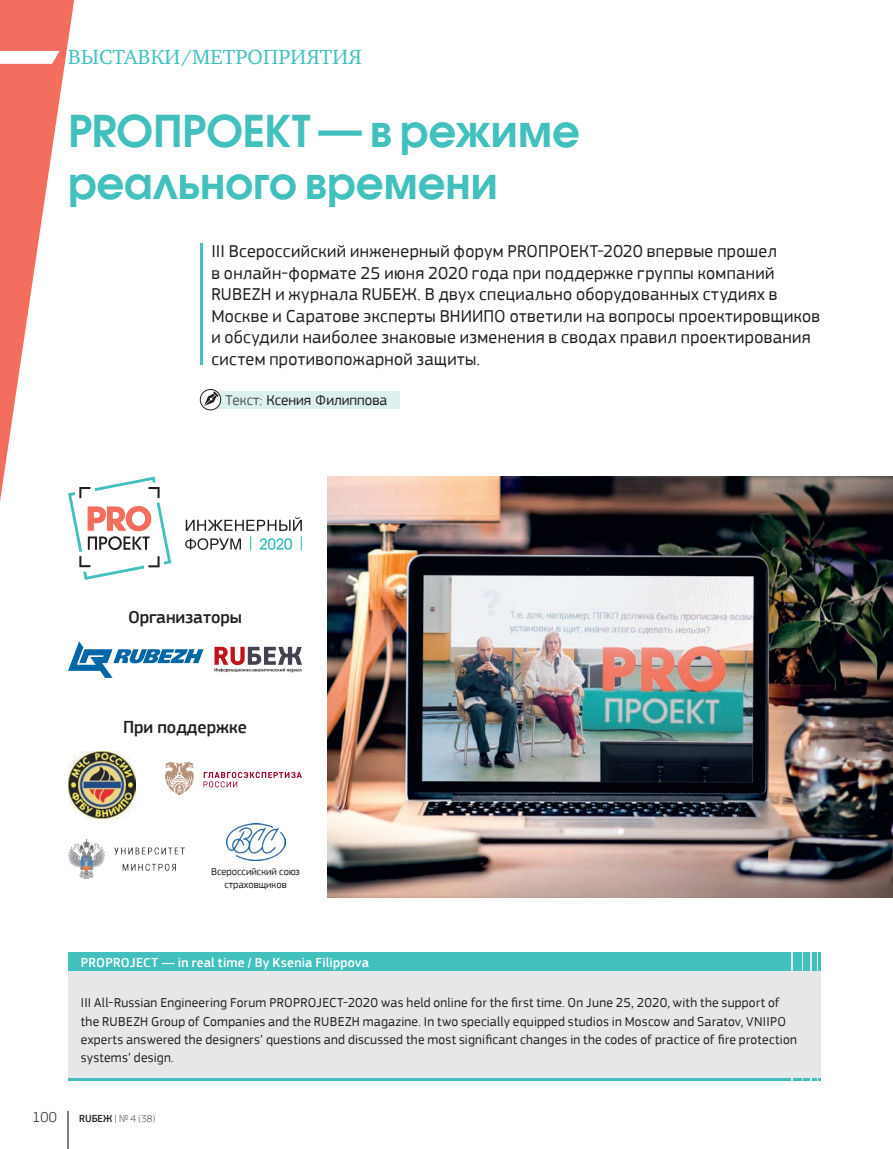
<style>
.page{position:relative;width:893px;height:1149px;background:#fff}
.page>*{position:absolute;margin:0;border:0;box-sizing:border-box;transform-origin:0 0}
.t1{font:600 43.5px/52.2px "Avant Garde Gothic C";letter-spacing:-.005em;color:#42c0bd}
.t2{font:21px "Charter ITC";letter-spacing:.01em;color:#42c0bd}
.t3{font:18px/21.6px "PF Square Sans Pro";letter-spacing:.02em;color:#231f20}
.t4{font:500 18px "PF Square Sans Pro";color:#231f20}
.t5{font:15px "PF Square Sans Pro";color:#231f20}
.t6{font:300 15px "PF Square Sans Pro";color:#231f20}
.t7{font:13.5px/18.3px "PF Square Sans Pro";letter-spacing:.015em;color:#231f20}
.t8{font:500 13.5px "PF Square Sans Pro";letter-spacing:.015em;color:#fff}
.t9{font:10.5px/12.6px "PF Square Sans Pro";color:#231f20;text-align:center}
.t10{font:300 10.5px "PF Square Sans Pro";color:#57585a}
.s1{color:#57585a}
.s2{font-weight:500;color:#231f20}
</style>
<div class="page">
<svg style="left:186px;top:516px;width:116px;height:14px"></svg>
<svg style="left:185px;top:538px;width:56px;height:11px"></svg>
<svg style="left:301px;top:536px;width:1px;height:14px"></svg>
<svg style="left:250px;top:536px;width:1px;height:14px"></svg>
<svg style="left:260px;top:538px;width:32px;height:11px"></svg>
<hr style="left:200px;top:243px;width:3px;height:122px;background:#42c0bd">
<div style="left:68px;top:952px;width:753px;height:128px;background:#e6e7e9"></div>
<div style="left:68px;top:952px;width:723px;height:18px;background:#42c0bd"></div>
<div style="left:793px;top:952px;width:8px;height:18px;background:#42c0bd"></div>
<div style="left:804px;top:952px;width:6px;height:18px;background:#42c0bd"></div>
<hr style="left:812px;top:952px;width:4px;height:18px;background:#42c0bd">
<svg style="left:819px;top:952px;width:2px;height:18px"></svg>
<hr style="left:68px;top:1077px;width:723px;height:3px;background:#42c0bd">
<svg style="left:793px;top:1078px;width:28px;height:2px"></svg>
<div style="left:210px;top:391px;width:189px;height:17px;background:#dbf0ef"></div>
<svg style="left:200px;top:389px;width:21px;height:21px"></svg>
<div style="left:200px;top:389px;width:21px;height:21px;border:1px solid #231f20;border-radius:50%"></div>
<svg style="left:204px;top:391px;width:15px;height:15px"></svg>
<img style="left:327px;top:476px;width:566px;height:421px">
<svg style="left:215px;top:646px;width:87px;height:26px"></svg>
<svg style="left:68px;top:641px;width:135px;height:36px"></svg>
<img style="left:68px;top:751px;width:68px;height:67px">
<svg style="left:165px;top:762px;width:29px;height:32px"></svg>
<svg style="left:203px;top:771px;width:99px;height:16px"></svg>
<img style="left:68px;top:839px;width:117px;height:39px">
<img style="left:226px;top:823px;width:60px;height:37px">
<hr style="left:67px;top:1110px;width:2px;height:38px;background:#231f20">
<svg style="left:0;top:0;width:171px;height:579px"></svg>
<h2 class="t2" style="left:68px;top:43px;width:295px">ВЫСТАВКИ/МЕТРОПРИЯТИЯ</h2>
<h1 class="t1" style="left:68px;top:104px;width:513px">PROПРОЕКТ — в режиме реального времени</h1>
<p class="t3" style="left:211px;top:240px;width:610px">III Всероссийский инженерный форум PROПРОЕКТ-2020 впервые прошел<br>в онлайн-формате 25 июня 2020 года при поддержке группы компаний RUBEZH и журнала RUБЕЖ. В двух специально оборудованных студиях в Москве и Саратове эксперты ВНИИПО ответили на вопросы проектировщиков и обсудили наиболее знаковые изменения в сводах правил проектирования систем противопожарной защиты.</p>
<p class="t5" style="left:225px;top:391px;width:163px"><span class="s1">Текст:</span> Ксения Филиппова</p>
<h3 class="t4" style="left:128px;top:606px;width:115px">Организаторы</h3>
<h3 class="t4" style="left:123px;top:716px;width:125px">При поддержке</h3>
<p class="t9" style="left:211px;top:865px;width:90px">Всероссийский союз страховщиков</p>
<p class="t8" style="left:81px;top:954px;width:290px">PROPROJECT — in real time / By Ksenia Filippova</p>
<p class="t7" style="left:81px;top:993px;width:718px">III All-Russian Engineering Forum PROPROJECT-2020 was held online for the first time. On June 25, 2020, with the support of the RUBEZH Group of Companies and the RUBEZH magazine. In two specially equipped studios in Moscow and Saratov, VNIIPO experts answered the designers’ questions and discussed the most significant changes in the codes of practice of fire protection systems’ design.</p>
<p class="t6" style="left:33px;top:1108px;width:26px">100</p>
<p class="t10" style="left:79px;top:1112px;width:78px"><span class="s2">RUБЕЖ</span> | № 4 (38)</p>
</div>
